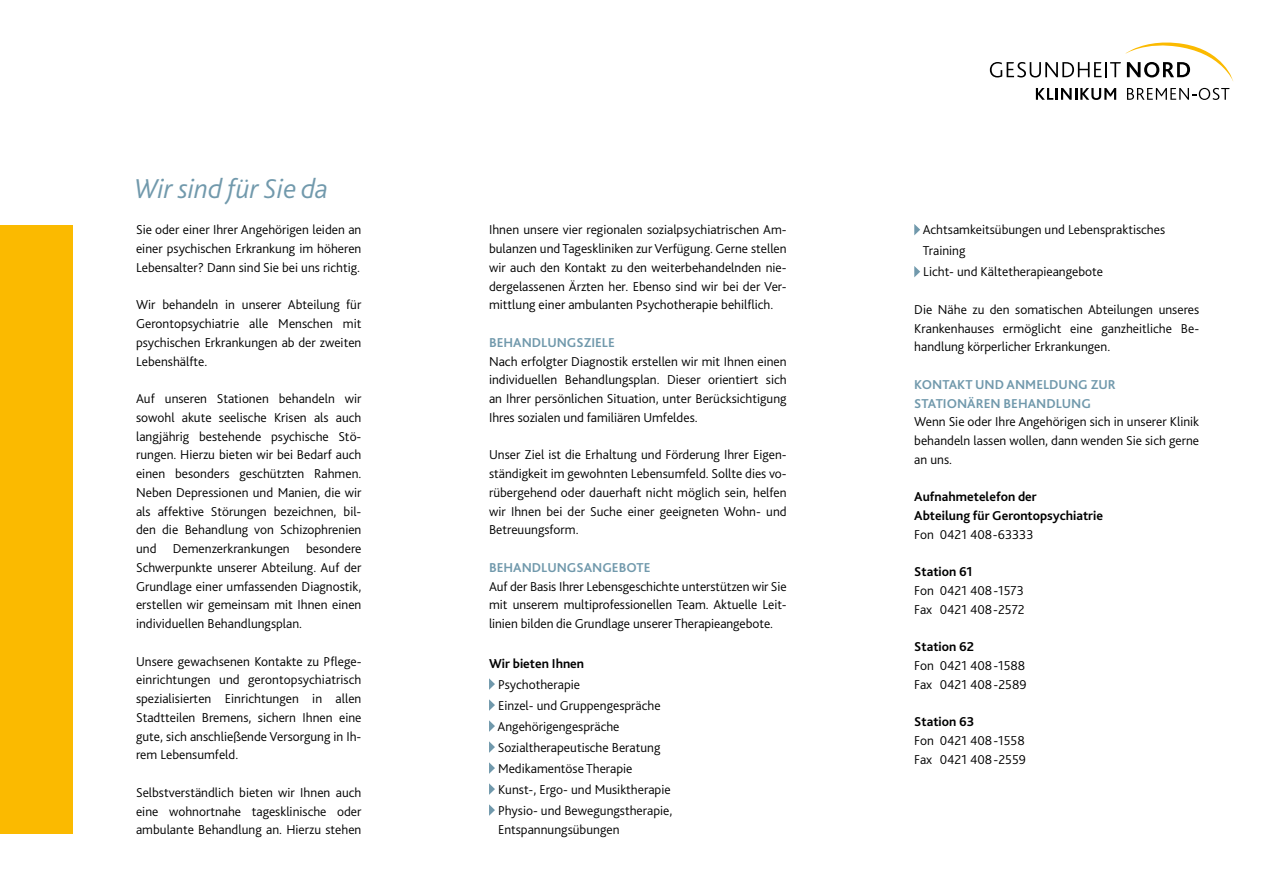
<style>
.page{position:relative;width:1263px;height:893px;background:#fff}
.page>*{position:absolute;margin:0;border:0;box-sizing:border-box;transform-origin:0 0}
.t1{font:italic 300 28.5px "Bliss 2";color:#7199ac}
.t2{font:300 13.5px/18.8px "Bliss 2";color:#000;text-align:justify}
.t3{font:700 13.5px/18.8px "Bliss 2";color:#000}
.t4{font:700 13.5px/18.8px "Bliss 2";color:#7199ac}
</style>
<div class="page">
<div style="left:0;top:225px;width:72px;height:608px;background:#fbba00"></div>
<svg style="left:1036px;top:88px;width:80px;height:12px"></svg>
<svg style="left:1127px;top:88px;width:102px;height:12px"></svg>
<svg style="left:990px;top:42px;width:243px;height:39px"></svg>
<svg style="left:489px;top:678px;width:6px;height:12px"></svg>
<svg style="left:489px;top:699px;width:6px;height:12px"></svg>
<svg style="left:489px;top:720px;width:6px;height:12px"></svg>
<svg style="left:489px;top:741px;width:6px;height:12px"></svg>
<svg style="left:489px;top:762px;width:6px;height:12px"></svg>
<svg style="left:489px;top:783px;width:6px;height:12px"></svg>
<svg style="left:489px;top:804px;width:6px;height:12px"></svg>
<svg style="left:914px;top:224px;width:6px;height:11px"></svg>
<svg style="left:914px;top:266px;width:6px;height:11px"></svg>
<h1 class="t1" style="left:135px;top:171px;width:195px">Wir sind für Sie da</h1>
<p class="t2" style="left:136px;top:220px;width:227px">Sie oder einer Ihrer Angehörigen leiden an einer psychischen Erkrankung im höheren Lebensalter? Dann sind Sie bei uns richtig.</p>
<p class="t2" style="left:136px;top:295px;width:227px">Wir behandeln in unserer Abteilung für Gerontopsychiatrie alle Menschen mit psychischen Erkrankungen ab der zweiten Lebenshälfte.</p>
<p class="t2" style="left:136px;top:389px;width:227px">Auf unseren Stationen behandeln wir sowohl akute seelische Krisen als auch langjährig bestehende psychische Stö&shy;rungen. Hierzu bieten wir bei Bedarf auch einen besonders geschützten Rahmen.<br>Neben Depressionen und Manien, die wir als affektive Störungen bezeichnen, bil&shy;den die Behandlung von Schizophrenien und Demenzerkrankungen besondere Schwerpunkte unserer Abteilung. Auf der Grundlage einer umfassenden Diagnostik, erstellen wir gemeinsam mit Ihnen einen individuellen Behandlungsplan.</p>
<p class="t2" style="left:136px;top:651px;width:227px">Unsere gewachsenen Kontakte zu Pflege&shy;einrichtungen und gerontopsychiatrisch spezialisierten Einrichtungen in allen Stadtteilen Bremens, sichern Ihnen eine gute, sich anschließende Versorgung in Ih&shy;rem Lebensumfeld.</p>
<p class="t2" style="left:136px;top:783px;width:227px">Selbstverständlich bieten wir Ihnen auch eine wohnortnahe tagesklinische oder ambulante Behandlung an. Hierzu stehen</p>
<p class="t2" style="left:489px;top:220px;width:299px">Ihnen unsere vier regionalen sozialpsychiatrischen Am&shy;bulanzen und Tageskliniken zur Verfügung. Gerne stellen wir auch den Kontakt zu den weiterbehandelnden nie&shy;dergelassenen Ärzten her. Ebenso sind wir bei der Ver&shy;mittlung einer ambulanten Psychotherapie behilflich.</p>
<p class="t4" style="left:489px;top:333px;width:127px">BEHANDLUNGSZIELE</p>
<p class="t2" style="left:489px;top:351px;width:299px">Nach erfolgter Diagnostik erstellen wir mit Ihnen einen individuellen Behandlungsplan. Dieser orientiert sich an Ihrer persönlichen Situation, unter Berücksichtigung Ihres sozialen und familiären Umfeldes.</p>
<p class="t2" style="left:489px;top:445px;width:299px">Unser Ziel ist die Erhaltung und Förderung Ihrer Eigen&shy;ständigkeit im gewohnten Lebensumfeld. Sollte dies vo&shy;rübergehend oder dauerhaft nicht möglich sein, helfen wir Ihnen bei der Suche einer geeigneten Wohn- und Betreuungsform.</p>
<p class="t4" style="left:489px;top:558px;width:163px">BEHANDLUNGSANGEBOTE</p>
<p class="t2" style="left:489px;top:576px;width:299px">Auf der Basis Ihrer Lebensgeschichte unterstützen wir Sie mit unserem multiprofessionellen Team. Aktuelle Leit&shy;linien bilden die Grundlage unserer Therapieangebote.</p>
<p class="t3" style="left:489px;top:654px;width:97px">Wir bieten Ihnen</p>
<p class="t2" style="left:497px;top:673px;width:176px;line-height:21px;text-align:left">Psychotherapie<br>Einzel- und Gruppengespräche<br>Angehörigengespräche<br>Sozialtherapeutische Beratung<br>Medikamentöse Therapie<br>Kunst-, Ergo- und Musiktherapie<br>Physio- und Bewegungstherapie,</p>
<p class="t2" style="left:498px;top:819px;width:123px">Entspannungsübungen</p>
<p class="t2" style="left:923px;top:219px;width:244px;line-height:21px;text-align:left">Achtsamkeitsübungen und Lebenspraktisches<br>Training<br>Licht- und Kältetherapieangebote</p>
<p class="t2" style="left:914px;top:300px;width:286px">Die Nähe zu den somatischen Abteilungen unseres Krankenhauses ermöglicht eine ganzheitliche Be&shy;handlung körperlicher Erkrankungen.</p>
<p class="t4" style="left:914px;top:375px;width:203px">KONTAKT UND ANMELDUNG ZUR<br>STATIONÄREN BEHANDLUNG</p>
<p class="t2" style="left:914px;top:412px;width:286px">Wenn Sie oder Ihre Angehörigen sich in unserer Klinik behandeln lassen wollen, dann wenden Sie sich gerne an uns.</p>
<p class="t3" style="left:914px;top:487px;width:190px">Aufnahmetelefon der<br>Abteilung für Gerontopsychiatrie</p>
<p class="t2" style="left:914px;top:525px;width:121px">Fon 0421 408-63333</p>
<p class="t3" style="left:914px;top:562px;width:60px">Station 61</p>
<p class="t2" style="left:914px;top:581px;width:112px">Fon 0421 408-1573<br>Fax 0421 408-2572</p>
<p class="t3" style="left:914px;top:637px;width:61px">Station 62</p>
<p class="t2" style="left:914px;top:656px;width:114px">Fon 0421 408-1588<br>Fax 0421 408-2589</p>
<p class="t3" style="left:914px;top:712px;width:62px">Station 63</p>
<p class="t2" style="left:914px;top:731px;width:113px">Fon 0421 408-1558<br>Fax 0421 408-2559</p>
</div>
